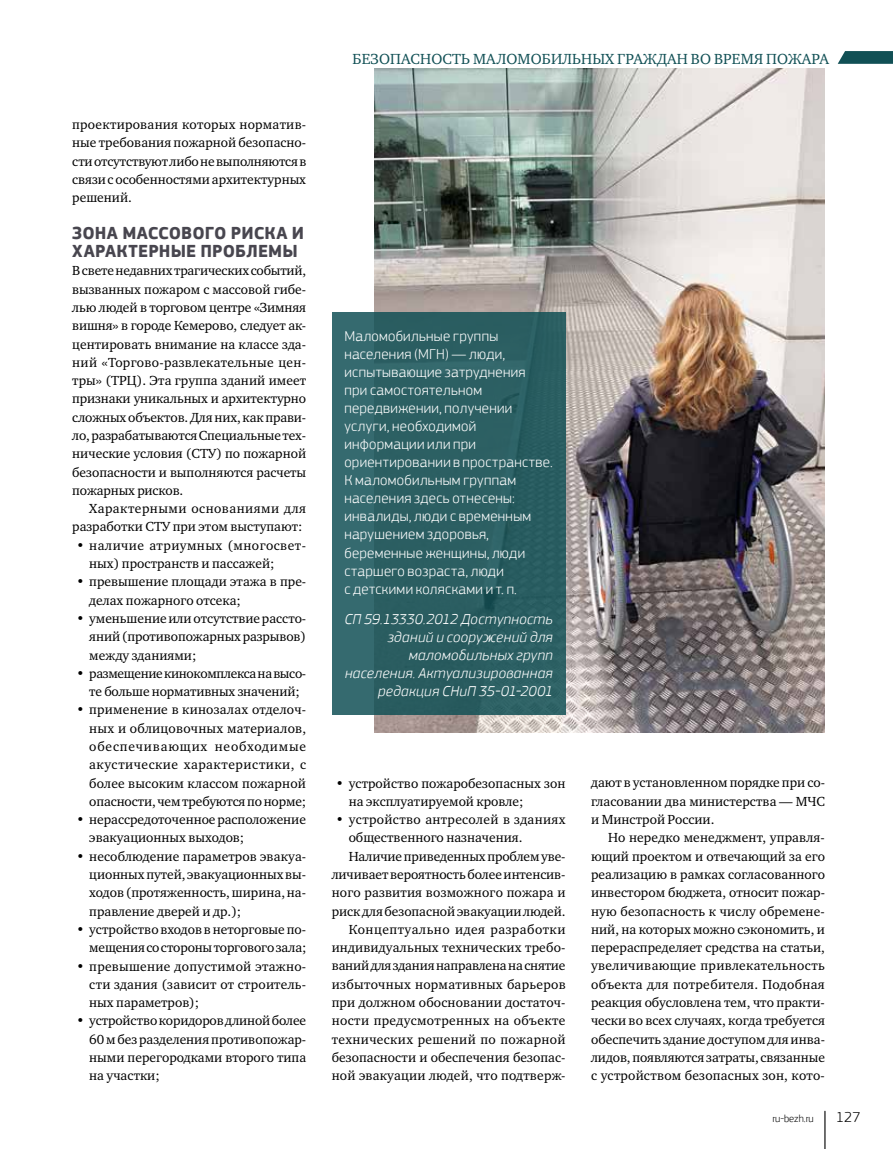
<style>
.page{position:relative;width:893px;height:1149px;background:#fff}
.page>*{position:absolute;margin:0;border:0;box-sizing:border-box;transform-origin:0 0}
.t1{font:700 18px/18.3px "PF Square Sans Pro";letter-spacing:.01em;color:#48464f}
.t2{font:300 15px/18px "PF Square Sans Pro";letter-spacing:.02em;color:#fff}
.t3{font:italic 300 15px/18px "PF Square Sans Pro";letter-spacing:.02em;color:#fff;text-align:right}
.t4{font:15px "Charter ITC";letter-spacing:.01em;color:#115055}
.t5{font:300 15px "PF Square Sans Pro";color:#000}
.t6{font:13.5px/18.3px "Charter ITC";color:#000;text-align:justify}
.t7{font:13.5px "Charter ITC";letter-spacing:.025em;color:#000}
.t8{font:13.5px/18.3px "Charter ITC";letter-spacing:.02em;color:#000;text-align:right}
.t9{font:13.5px/18.3px "Charter ITC";letter-spacing:.035em;color:#000}
.t10{font:13.5px/18.3px "Charter ITC";letter-spacing:-.025em;color:#000;text-align:center}
.t11{font:300 10.5px "PF Square Sans Pro";color:#000}
</style>
<div class="page">
<svg style="left:838px;top:51px;width:55px;height:13px"></svg>
<img style="left:374px;top:68px;width:451px;height:664px">
<div style="left:332px;top:312px;width:234px;height:402px;background:linear-gradient(to right,#31656a,#285b5f)"></div>
<hr style="left:824px;top:1110px;width:1px;height:38px;background:#000">
<p class="t6" style="left:72px;top:115px;width:236px">проектирования которых норматив&shy;ные требования пожарной безопасно&shy;сти отсутствуют либо не выполняются в связи с особенностями архитектурных решений.</p>
<h1 class="t1" style="left:72px;top:224px;width:233px">ЗОНА МАССОВОГО РИСКА И<br>ХАРАКТЕРНЫЕ ПРОБЛЕМЫ</h1>
<p class="t6" style="left:72px;top:261px;width:235px">В свете недавних трагических событий, вызванных пожаром с массовой гибе&shy;лью людей в торговом центре «Зимняя вишня» в городе Кемерово, следует ак&shy;центировать внимание на классе зда&shy;ний «Торгово-развлекательные цен&shy;тры» (ТРЦ). Эта группа зданий имеет признаки уникальных и архитектурно сложных объектов. Для них, как прави&shy;ло, разрабатываются Специальные тех&shy;нические условия (СТУ) по пожарной безопасности и выполняются расчеты пожарных рисков.</p>
<p class="t8" style="left:72px;top:499px;width:235px">Характерными основаниями для разработки СТУ при этом выступают:</p>
<p class="t9" style="left:89px;top:536px;width:218px;text-indent:-13px">• наличие атриумных (многосвет&shy;ных) пространств и пассажей;</p>
<p class="t6" style="left:89px;top:572px;width:218px;text-indent:-13px">• превышение площади этажа в пре&shy;делах пожарного отсека;</p>
<p class="t6" style="left:89px;top:609px;width:218px;text-indent:-13px">• уменьшение или отсутствие рассто&shy;яний (противопожарных разрывов) между зданиями;</p>
<p class="t10" style="left:77px;top:663px;width:231px">• размещение кинокомплекса на высо&shy;те больше нормативных значений;</p>
<p class="t6" style="left:89px;top:700px;width:218px;text-indent:-13px">• применение в кинозалах отделоч&shy;ных и облицовочных материалов, обеспечивающих необходимые акустические характеристики, с более высоким классом пожарной опасности, чем требуются по норме;</p>
<p class="t6" style="left:89px;top:810px;width:218px;text-indent:-13px">• нерассредоточенное расположение эвакуационных выходов;</p>
<p class="t6" style="left:89px;top:846px;width:218px;text-indent:-13px">• несоблюдение параметров эвакуа&shy;ционных путей, эвакуационных вы&shy;ходов (протяженность, ширина, на&shy;правление дверей и др.);</p>
<p class="t6" style="left:77px;top:919px;width:231px;text-align:right">• устройство входов в неторговые по&shy;мещения со стороны торгового зала;</p>
<p class="t6" style="left:89px;top:956px;width:218px;text-indent:-13px">• превышение допустимой этажно&shy;сти здания (зависит от строитель&shy;ных параметров);</p>
<p class="t6" style="left:89px;top:1011px;width:218px;text-indent:-13px">• устройство коридоров длиной более 60 м без разделения противопожар&shy;ными перегородками второго типа на участки;</p>
<p class="t4" style="left:353px;top:49px;width:478px">БЕЗОПАСНОСТЬ МАЛОМОБИЛЬНЫХ ГРАЖДАН ВО ВРЕМЯ ПОЖАРА</p>
<p class="t2" style="left:344px;top:327px;width:210px">Маломобильные группы населения (МГН) — люди, испытывающие затруднения<br>при самостоятельном передвижении, получении услуги, необходимой информации или при ориентировании в пространстве.<br>К маломобильным группам населения здесь отнесены: инвалиды, люди с временным нарушением здоровья, беременные женщины, люди старшего возраста, люди<br>с детскими колясками и т. п.</p>
<p class="t3" style="left:344px;top:610px;width:210px">СП 59.13330.2012 Доступность зданий и сооружений для маломобильных групп населения. Актуализированная редакция СНиП 35-01-2001</p>
<p class="t6" style="left:349px;top:773px;width:218px;text-indent:-13px">• устройство пожаробезопасных зон на эксплуатируемой кровле;</p>
<p class="t7" style="left:336px;top:810px;width:231px">• устройство антресолей в зданиях</p>
<p class="t6" style="left:349px;top:828px;width:175px">общественного назначения.</p>
<p class="t6" style="left:349px;top:846px;width:218px">Наличие приведенных проблем уве-</p>
<p class="t6" style="left:332px;top:864px;width:235px">личивает вероятность более интенсив-</p>
<p class="t6" style="left:332px;top:883px;width:235px">ного развития возможного пожара и</p>
<p class="t6" style="left:332px;top:901px;width:235px">риск для безопасной эвакуации людей.</p>
<p class="t9" style="left:349px;top:919px;width:218px">Концептуально идея разработки</p>
<p class="t6" style="left:332px;top:938px;width:235px">индивидуальных технических требо-</p>
<p class="t6" style="left:332px;top:956px;width:235px">ваний для здания направлена на снятие</p>
<p class="t8" style="left:332px;top:974px;width:235px">избыточных нормативных барьеров</p>
<p class="t6" style="left:332px;top:992px;width:235px">при должном обосновании достаточ-</p>
<p class="t7" style="left:332px;top:1011px;width:235px">ности предусмотренных на объекте</p>
<p class="t7" style="left:332px;top:1030px;width:235px">технических решений по пожарной</p>
<p class="t6" style="left:332px;top:1047px;width:235px">безопасности и обеспечения безопас-</p>
<p class="t6" style="left:332px;top:1066px;width:235px">ной эвакуации людей, что подтверж-</p>
<p class="t6" style="left:591px;top:773px;width:235px">дают в установленном порядке при со&shy;гласовании два министерства — МЧС и Минстрой России.</p>
<p class="t6" style="left:591px;top:828px;width:236px;text-indent:17px">Но нередко менеджмент, управля&shy;ющий проектом и отвечающий за его реализацию в рамках согласованного инвестором бюджета, относит пожар&shy;ную безопасность к числу обремене&shy;ний, на которых можно сэкономить, и перераспределяет средства на статьи, увеличивающие привлекательность объекта для потребителя. Подобная реакция обусловлена тем, что практи&shy;чески во всех случаях, когда требуется обеспечить здание доступом для инва&shy;лидов, появляются затраты, связанные с устройством безопасных зон, кото-</p>
<p class="t11" style="left:772px;top:1112px;width:43px">ru-bezh.ru</p>
<p class="t5" style="left:836px;top:1108px;width:26px">127</p>
</div>
